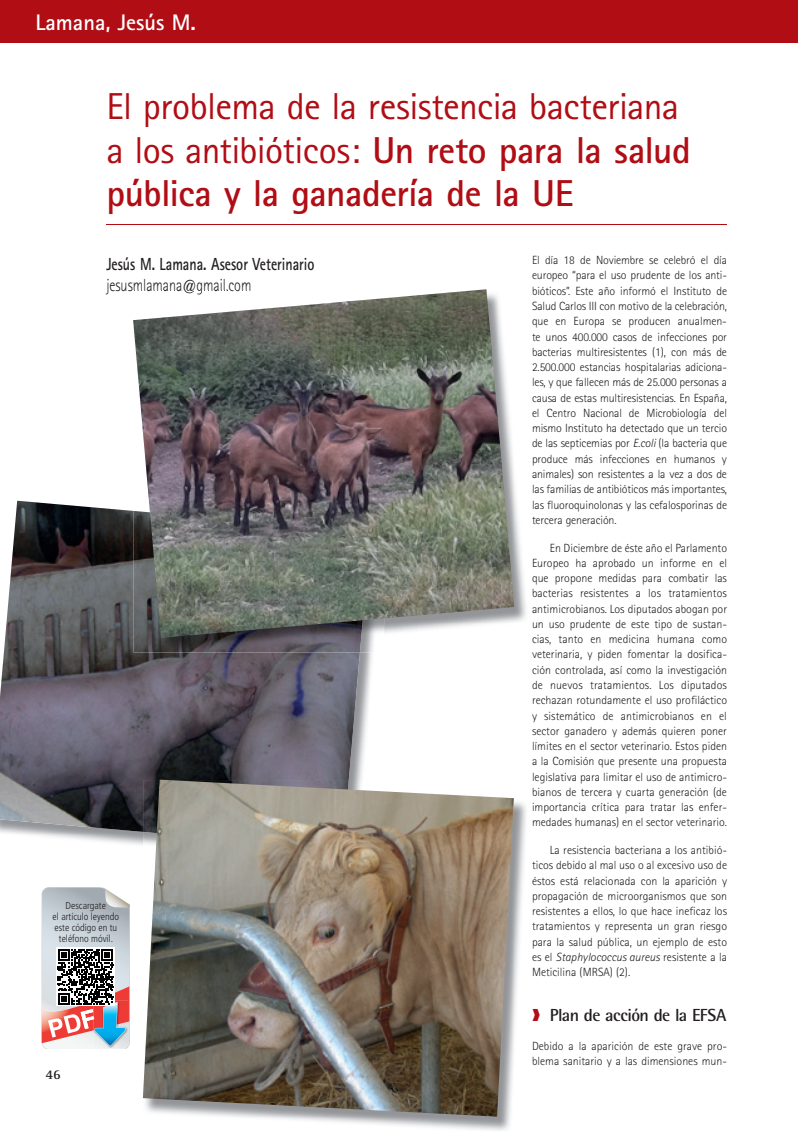
<style>
.page{position:relative;width:798px;height:1134px;background:#fff}
.page>*{position:absolute;margin:0;border:0;box-sizing:border-box;transform-origin:0 0}
.t1{font:37.5px/43.8px "Rotis Sans Serif";letter-spacing:-.015em;color:#b00d15}
.t2{font:700 22.5px "Rotis Sans Serif";color:#fff}
.t3{font:700 17.5px "Rotis Sans Serif";color:#231f20;scale:.8 1}
.t4{font:300 17.5px "Rotis Sans Serif";color:#231f20;scale:.8 1}
.t5{font:700 17.5px "Rotis Semi Sans";letter-spacing:-.03em;color:#231f20}
.t6{font:700 13.75px "Rotis Serif";color:#231f20}
.t7{font:300 11.88px/15.2px "Rotis Sans Serif";color:#231f20;text-align:justify}
.t8{font:300 condensed 10px/10.9px "Frutiger LT Std";color:#231f20;text-align:center}
.s1{font-weight:700}
.s2{font-style:italic}
.s3{color:#b00d15}
</style>
<div class="page">
<div style="left:0;top:0;width:797px;height:43px;background:#b00d15"></div>
<img style="left:0;top:652px;width:373px;height:193px">
<img style="left:0;top:501px;width:360px;height:331px">
<img style="left:250px;top:798px;width:276px;height:333px">
<img style="left:143px;top:780px;width:370px;height:337px">
<hr style="left:106px;top:224px;width:620px;height:1px;background:#b00d15">
<img style="left:514px;top:483px;width:12px;height:139px">
<img style="left:133px;top:638px;width:237px;height:14px">
<img style="left:133px;top:289px;width:381px;height:349px">
<svg style="left:42px;top:887px;width:88px;height:162px"></svg>
<h2 class="t2" style="left:35px;top:8px;width:162px">Lamana, Jesús M.</h2>
<h1 class="t1" style="left:106px;top:84px;width:586px">El problema de la resistencia bacteriana a los antibióticos: <span class="s1">Un reto para la salud pública y la ganadería de la UE</span></h1>
<h3 class="t3" style="left:106px;top:253px;width:261px">Jesús M. Lamana. Asesor Veterinario</h3>
<h3 class="t4" style="left:106px;top:275px;width:183px">jesusmlamana@gmail.com</h3>
<p class="t8" style="left:53px;top:901px;width:68px">Descargate<br>el artículo leyendo este código en tu teléfono móvil.</p>
<p class="t6" style="left:46px;top:1066px;width:17px">46</p>
<p class="t7" style="left:531px;top:253px;width:196px">El día 18 de Noviembre se celebró el día europeo “para el uso prudente de los anti&shy;bióticos”. Este año informó el Instituto de Salud Carlos III con motivo de la celebración, que en Europa se producen anualmen&shy;te unos 400.000 casos de infecciones por bacterias multiresistentes (1), con más de 2.500.000 estancias hospitalarias adiciona&shy;les, y que fallecen más de 25.000 personas a causa de estas multiresistencias. En España, el Centro Nacional de Microbiología del mismo Instituto ha detectado que un tercio de las septicemias por <span class="s2">E.coli</span> (la bacteria que produce más infecciones en humanos y animales) son resistentes a la vez a dos de las familias de antibióticos más importantes, las fluoroquinolonas y las cefalosporinas de tercera generación.</p>
<p class="t7" style="left:531px;top:540px;width:196px;text-indent:18px">En Diciembre de éste año el Parlamento Europeo ha aprobado un informe en el que propone medidas para combatir las bacterias resistentes a los tratamientos antimicrobianos. Los diputados abogan por un uso prudente de este tipo de sustan&shy;cias, tanto en medicina humana como veterinaria, y piden fomentar la dosifica&shy;ción controlada, así como la investigación de nuevos tratamientos. Los diputados rechazan rotundamente el uso profiláctico y sistemático de antimicrobianos en el sector ganadero y además quieren poner límites en el sector veterinario. Estos piden a la Comisión que presente una propuesta legislativa para limitar el uso de antimicro&shy;bianos de tercera y cuarta generación (de importancia crítica para tratar las enfer&shy;medades humanas) en el sector veterinario.</p>
<p class="t7" style="left:531px;top:842px;width:196px;text-indent:18px">La resistencia bacteriana a los antibió&shy;ticos debido al mal uso o al excesivo uso de éstos está relacionada con la aparición y propagación de microorganismos que son resistentes a ellos, lo que hace ineficaz los tratamientos y representa un gran riesgo para la salud pública, un ejemplo de esto es el <span class="s2">Staphylococcus aureus</span> resistente a la Meticilina (MRSA) (2).</p>
<h3 class="t5" style="left:531px;top:1004px;width:196px"><span class="s3">❱</span> Plan de acción de la EFSA</h3>
<p class="t7" style="left:531px;top:1038px;width:196px">Debido a la aparición de este grave pro&shy;blema sanitario y a las dimensiones mun-</p>
</div>
